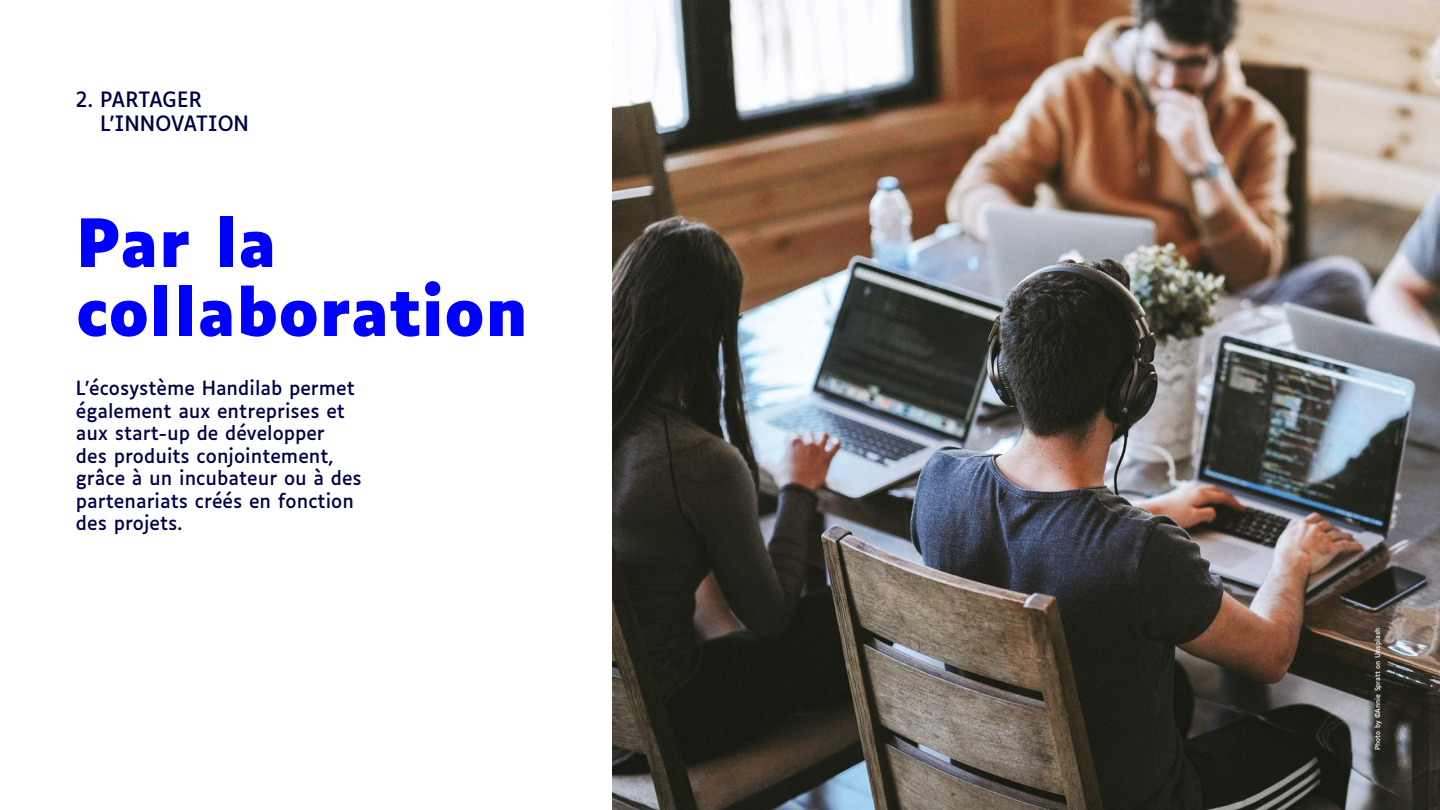
<style>
.page{position:relative;width:1440px;height:810px;background:#fff}
.page>*{position:absolute;margin:0;border:0;box-sizing:border-box;transform-origin:0 0}
.t1{font:700 63.75px/69px "Luciole";color:#00f}
.t2{font:20.25px/24.3px "Luciole";color:#000046}
.t3{font:18.75px/22.5px "Luciole";color:#000046}
.t4{font:6.75px "Luciole";color:#fff}
</style>
<div class="page">
<img style="left:612px;top:0;width:828px;height:810px">
<p class="t2" style="left:100px;top:85px;width:150px;text-indent:-24px">2. PARTAGER<br>L’INNOVATION</p>
<h1 class="t1" style="left:76px;top:211px;width:454px">Par la collaboration</h1>
<p class="t3" style="left:76px;top:375px;width:287px">L’écosystème Handilab permet également aux entreprises et aux start-up de développer<br>des produits conjointement, grâce à un incubateur ou à des partenariats créés en fonction des projets.</p>
<p class="t4" style="left:1371px;top:750px;width:124px;rotate:-90deg">Photo by ©Annie Spratt on Unsplash</p>
</div>
